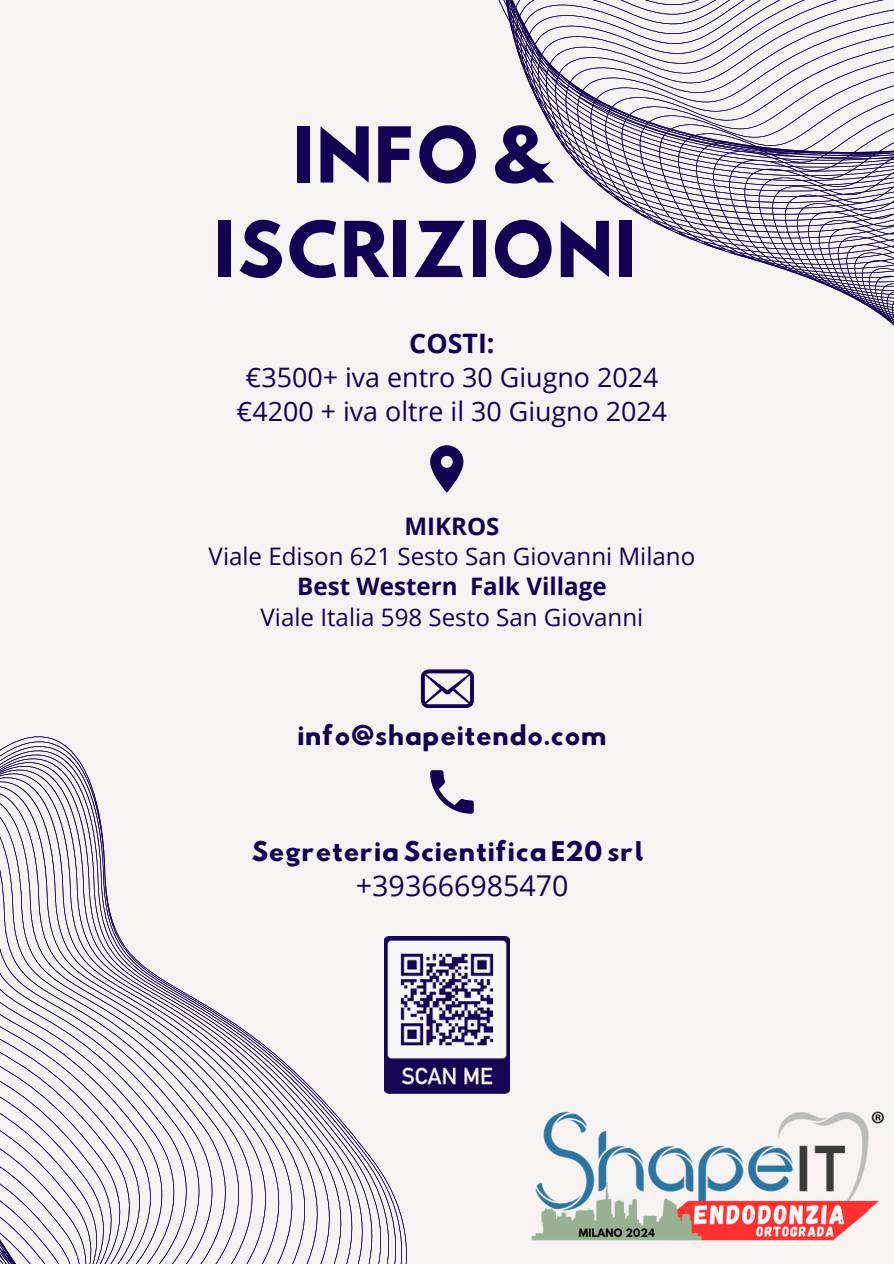
<style>
.page{position:relative;width:894px;height:1264px;background:#fff}
.page>*{position:absolute;margin:0;border:0;box-sizing:border-box;transform-origin:0 0}
.t1{font:68.1px/94.5px "Hussar Bd";color:#120052;text-align:center}
.t2{font:28.65px "Open Sans";color:#120052}
.t3{font:26.85px/33.8px "Open Sans";color:#120052;text-align:center}
.t4{font:24.15px "Open Sans";color:#120052}
.t5{font:24.15px "Hussar Bd";color:#120052}
.t6{font:700 24.15px "Open Sans";color:#120052}
.s1{font-weight:700}
</style>
<div class="page">
<div style="left:0;top:0;width:893px;height:1263px;background:#f8f3f3"></div>
<svg style="left:0;top:676px;width:462px;height:587px"></svg>
<svg style="left:498px;top:0;width:395px;height:325px"></svg>
<svg style="left:430px;top:770px;width:43px;height:43px"></svg>
<svg style="left:430px;top:445px;width:33px;height:47px"></svg>
<svg style="left:421px;top:669px;width:52px;height:38px"></svg>
<img style="left:410px;top:996px;width:474px;height:267px">
<img style="left:384px;top:936px;width:125px;height:157px">
<h2 class="t1" style="left:213px;top:116px;width:425px">INFO &amp;<br>ISCRIZIONI</h2>
<p class="t3" style="left:236px;top:326px;width:432px"><span class="s1">COSTI:<br></span>€3500+ iva entro 30 Giugno 2024 €4200 + iva oltre il 30 Giugno 2024</p>
<p class="t6" style="left:404px;top:509px;width:97px">MIKROS</p>
<p class="t4" style="left:208px;top:539px;width:488px">Viale Edison 621 Sesto San Giovanni Milano</p>
<p class="t6" style="left:297px;top:569px;width:311px">Best Western Falk Village</p>
<p class="t4" style="left:260px;top:600px;width:384px">Viale Italia 598 Sesto San Giovanni</p>
<p class="t5" style="left:297px;top:723px;width:311px">info@shapeitendo.com</p>
<h3 class="t5" style="left:251px;top:839px;width:394px">Segreteria Scientifica E20 srl</h3>
<p class="t2" style="left:356px;top:865px;width:214px">+393666985470</p>
</div>
